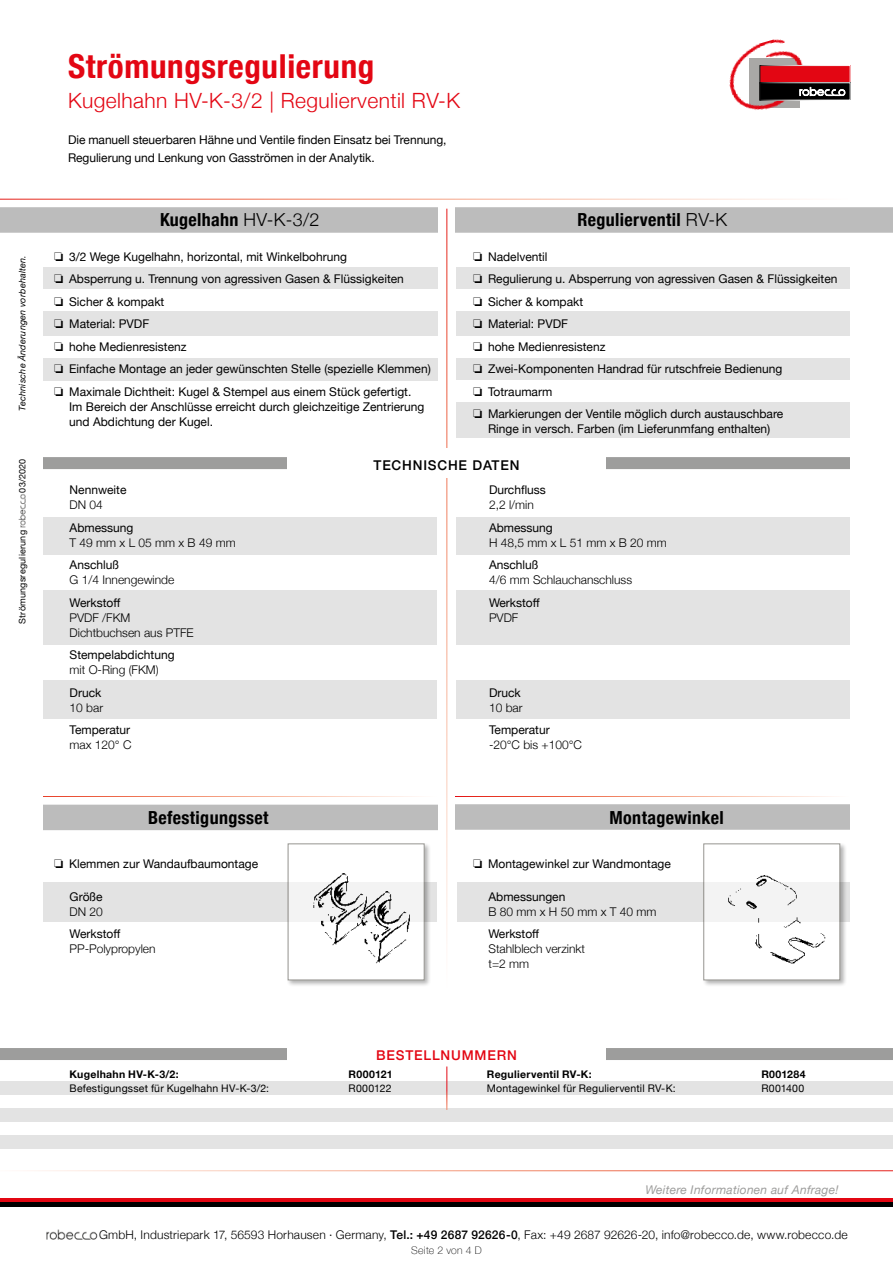
<style>
.page{position:relative;width:893px;height:1263px;background:#fff}
.page>*{position:absolute;margin:0;border:0;box-sizing:border-box;transform-origin:0 0}
.t1{font:700 condensed 33px "Helvetica Neue";letter-spacing:.02em;color:#e30613}
.t2{font:300 21px "Helvetica Neue";letter-spacing:.02em;color:#e30613}
.t3{font:700 condensed 18px "Helvetica Neue";letter-spacing:.02em;color:#000}
.t4{font:500 13.5px "Helvetica Neue";letter-spacing:.06em;color:#000}
.t5{font:500 13.5px "Helvetica Neue";letter-spacing:.06em;color:#e30613}
.t6{font:12px "Helvetica Neue";color:#000}
.t7{font:300 12px "Helvetica Neue";color:#000}
.t8{font:italic 12px "Helvetica Neue";letter-spacing:.02em;color:#9d9d9c}
.t9{font:10.5px "Helvetica Neue";letter-spacing:.02em;color:#000}
.t10{font:700 10.5px "Helvetica Neue";letter-spacing:.025em;color:#000}
.t11{font:100 10.5px "Helvetica Neue";letter-spacing:.025em;color:#000}
.t12{font:italic 9px "Helvetica Neue";letter-spacing:.025em;color:#000}
.t13{font:9px "Helvetica Neue";letter-spacing:.025em;color:#000}
.s1{font-weight:300;font-stretch:normal}
.s2{font-weight:500}
</style>
<div class="page">
<div style="left:455px;top:207px;width:438px;height:26px;background:#bcbcbc"></div>
<div style="left:0;top:207px;width:438px;height:26px;background:#bcbcbc"></div>
<img style="left:729px;top:39px;width:84px;height:71px">
<div style="left:760px;top:66px;width:90px;height:17px;background:#e30613"></div>
<svg style="left:760px;top:83px;width:90px;height:17px"></svg>
<div style="left:43px;top:882px;width:394px;height:40px;background:#e3e3e3"></div>
<div style="left:456px;top:518px;width:394px;height:201px;background:#e3e3e3"></div>
<div style="left:43px;top:518px;width:394px;height:235px;background:#e3e3e3"></div>
<div style="left:456px;top:268px;width:394px;height:170px;background:#e3e3e3"></div>
<div style="left:43px;top:268px;width:395px;height:113px;background:#e3e3e3"></div>
<div style="left:0;top:289px;width:438px;height:22px;background:#fff"></div>
<div style="left:0;top:337px;width:438px;height:21px;background:#fff"></div>
<div style="left:455px;top:289px;width:438px;height:22px;background:#fff"></div>
<div style="left:455px;top:336px;width:438px;height:21px;background:#fff"></div>
<div style="left:455px;top:381px;width:438px;height:21px;background:#fff"></div>
<div style="left:0;top:556px;width:437px;height:34px;background:#fff"></div>
<div style="left:0;top:646px;width:438px;height:34px;background:#fff"></div>
<div style="left:0;top:719px;width:438px;height:34px;background:#fff"></div>
<div style="left:455px;top:556px;width:438px;height:34px;background:#fff"></div>
<div style="left:451px;top:646px;width:442px;height:34px;background:#fff"></div>
<div style="left:457px;top:882px;width:394px;height:40px;background:#e3e3e3"></div>
<div style="left:0;top:805px;width:438px;height:25px;background:#bcbcbc"></div>
<div style="left:455px;top:804px;width:438px;height:26px;background:#bcbcbc"></div>
<div style="left:702px;top:843px;width:145px;height:144px;background:#000;opacity:.5"></div>
<div style="left:703px;top:843px;width:137px;height:137px;background:#fff"></div>
<img style="left:719px;top:875px;width:112px;height:89px">
<div style="left:287px;top:843px;width:145px;height:144px;background:#000;opacity:.5"></div>
<div style="left:288px;top:843px;width:137px;height:137px;background:#fff"></div>
<img style="left:303px;top:873px;width:68px;height:73px">
<img style="left:353px;top:887px;width:61px;height:77px">
<img style="left:46px;top:1229px;width:52px;height:10px">
<div style="left:0;top:1108px;width:893px;height:14px;background:#e3e3e3"></div>
<div style="left:0;top:1135px;width:893px;height:14px;background:#e3e3e3"></div>
<div style="left:0;top:1048px;width:893px;height:12px;background:#9d9d9c"></div>
<div style="left:287px;top:1044px;width:319px;height:18px;background:#fff"></div>
<div style="left:0;top:1081px;width:893px;height:14px;background:#e3e3e3"></div>
<hr style="left:446px;top:1066px;width:1px;height:44px;background:#fff">
<hr style="left:0;top:1198px;width:893px;height:4px;background:#e30613">
<hr style="left:0;top:1202px;width:893px;height:4px;background:#000">
<div style="left:456px;top:457px;width:394px;height:12px;background:#9d9d9c"></div>
<div style="left:43px;top:457px;width:395px;height:12px;background:#9d9d9c"></div>
<div style="left:287px;top:448px;width:319px;height:30px;background:#fff"></div>
<div style="left:0;top:240px;width:43px;height:792px;background:#fff"></div>
<div style="left:850px;top:240px;width:43px;height:798px;background:#fff"></div>
<img style="left:18px;top:493px;width:8px;height:35px">
<p class="t12" style="left:16px;top:411px;width:157px;rotate:-90deg">Technische Änderungen vorbehalten.</p>
<p class="t13" style="left:16px;top:493px;width:36px;rotate:-90deg">03/2020</p>
<p class="t13" style="left:16px;top:624px;width:95px;rotate:-90deg">Strömungsregulierung</p>
<p class="t1" style="left:68px;top:39px;width:308px">Strömungsregulierung</p>
<p class="t2" style="left:68px;top:84px;width:393px">Kugelhahn HV-K-3/2 | Regulierventil RV-K</p>
<p class="t6" style="left:68px;top:131px;width:380px">Die manuell steuerbaren Hähne und Ventile finden Einsatz bei Trennung,</p>
<p class="t6" style="left:68px;top:149px;width:308px">Regulierung und Lenkung von Gasströmen in der Analytik.</p>
<p class="t3" style="left:160px;top:205px;width:161px">Kugelhahn <span class="s1">HV-K-3/2</span></p>
<p class="t3" style="left:577px;top:205px;width:151px">Regulierventil <span class="s1">RV-K</span></p>
<p class="t6" style="left:54px;top:248px;width:294px">❏ 3/2 Wege Kugelhahn, horizontal, mit Winkelbohrung</p>
<p class="t6" style="left:54px;top:270px;width:351px">❏ Absperrung u. Trennung von agressiven Gasen &amp; Flüssigkeiten</p>
<p class="t6" style="left:54px;top:293px;width:112px">❏ Sicher &amp; kompakt</p>
<p class="t6" style="left:54px;top:315px;width:97px">❏ Material: PVDF</p>
<p class="t6" style="left:54px;top:338px;width:134px">❏ hohe Medienresistenz</p>
<p class="t6" style="left:54px;top:360px;width:378px">❏ Einfache Montage an jeder gewünschten Stelle (spezielle Klemmen)</p>
<p class="t6" style="left:54px;top:383px;width:359px">❏ Maximale Dichtheit: Kugel &amp; Stempel aus einem Stück gefertigt.</p>
<p class="t6" style="left:69px;top:398px;width:357px">Im Bereich der Anschlüsse erreicht durch gleichzeitige Zentrierung</p>
<p class="t6" style="left:69px;top:413px;width:145px">und Abdichtung der Kugel.</p>
<p class="t6" style="left:473px;top:248px;width:76px">❏ Nadelventil</p>
<p class="t6" style="left:473px;top:270px;width:366px">❏ Regulierung u. Absperrung von agressiven Gasen &amp; Flüssigkeiten</p>
<p class="t6" style="left:473px;top:293px;width:112px">❏ Sicher &amp; kompakt</p>
<p class="t6" style="left:473px;top:315px;width:97px">❏ Material: PVDF</p>
<p class="t6" style="left:473px;top:338px;width:134px">❏ hohe Medienresistenz</p>
<p class="t6" style="left:473px;top:360px;width:311px">❏ Zwei-Komponenten Handrad für rutschfreie Bedienung</p>
<p class="t6" style="left:473px;top:383px;width:81px">❏ Totraumarm</p>
<p class="t6" style="left:473px;top:405px;width:312px">❏ Markierungen der Ventile möglich durch austauschbare</p>
<p class="t6" style="left:488px;top:420px;width:284px">Ringe in versch. Farben (im Lieferunmfang enthalten)</p>
<p class="t6" style="left:70px;top:481px;width:58px">Nennweite</p>
<p class="t7" style="left:70px;top:495px;width:35px">DN 04</p>
<p class="t6" style="left:70px;top:519px;width:65px">Abmessung</p>
<p class="t7" style="left:70px;top:533px;width:168px">T 49 mm x L 05 mm x B 49 mm</p>
<p class="t6" style="left:70px;top:556px;width:51px">Anschluß</p>
<p class="t7" style="left:70px;top:570px;width:106px">G 1/4 Innengewinde</p>
<p class="t6" style="left:70px;top:594px;width:52px">Werkstoff</p>
<p class="t7" style="left:70px;top:608px;width:62px">PVDF /FKM</p>
<p class="t7" style="left:70px;top:623px;width:126px">Dichtbuchsen aus PTFE</p>
<p class="t6" style="left:70px;top:646px;width:106px">Stempelabdichtung</p>
<p class="t7" style="left:70px;top:660px;width:90px">mit O-Ring (FKM)</p>
<p class="t6" style="left:70px;top:684px;width:33px">Druck</p>
<p class="t7" style="left:70px;top:698px;width:35px">10 bar</p>
<p class="t6" style="left:70px;top:721px;width:62px">Temperatur</p>
<p class="t7" style="left:70px;top:735px;width:63px">max 120° C</p>
<p class="t4" style="left:373px;top:454px;width:147px">TECHNISCHE DATEN</p>
<p class="t6" style="left:489px;top:481px;width:58px">Durchfluss</p>
<p class="t7" style="left:489px;top:495px;width:46px">2,2 l/min</p>
<p class="t6" style="left:489px;top:519px;width:65px">Abmessung</p>
<p class="t7" style="left:489px;top:533px;width:179px">H 48,5 mm x L 51 mm x B 20 mm</p>
<p class="t6" style="left:489px;top:556px;width:51px">Anschluß</p>
<p class="t7" style="left:489px;top:570px;width:145px">4/6 mm Schlauchanschluss</p>
<p class="t6" style="left:489px;top:594px;width:52px">Werkstoff</p>
<p class="t7" style="left:489px;top:608px;width:31px">PVDF</p>
<p class="t6" style="left:489px;top:684px;width:33px">Druck</p>
<p class="t7" style="left:489px;top:698px;width:35px">10 bar</p>
<p class="t6" style="left:489px;top:721px;width:62px">Temperatur</p>
<p class="t7" style="left:489px;top:735px;width:95px">-20°C bis +100°C</p>
<p class="t3" style="left:148px;top:802px;width:122px">Befestigungsset</p>
<p class="t3" style="left:610px;top:802px;width:116px">Montagewinkel</p>
<p class="t6" style="left:54px;top:855px;width:205px">❏ Klemmen zur Wandaufbaumontage</p>
<p class="t6" style="left:70px;top:888px;width:35px">Größe</p>
<p class="t7" style="left:70px;top:902px;width:35px">DN 20</p>
<p class="t6" style="left:70px;top:925px;width:52px">Werkstoff</p>
<p class="t7" style="left:70px;top:939px;width:88px">PP-Polypropylen</p>
<p class="t6" style="left:473px;top:855px;width:199px">❏ Montagewinkel zur Wandmontage</p>
<p class="t6" style="left:488px;top:888px;width:78px">Abmessungen</p>
<p class="t7" style="left:488px;top:902px;width:170px">B 80 mm x H 50 mm x T 40 mm</p>
<p class="t6" style="left:488px;top:925px;width:52px">Werkstoff</p>
<p class="t7" style="left:488px;top:939px;width:98px">Stahlblech verzinkt</p>
<p class="t7" style="left:488px;top:954px;width:42px">t=2 mm</p>
<p class="t5" style="left:376px;top:1044px;width:142px">BESTELLNUMMERN</p>
<p class="t10" style="left:70px;top:1066px;width:111px">Kugelhahn HV-K-3/2:</p>
<p class="t10" style="left:349px;top:1066px;width:45px">R000121</p>
<p class="t9" style="left:70px;top:1080px;width:201px">Befestigungsset für Kugelhahn HV-K-3/2:</p>
<p class="t9" style="left:349px;top:1080px;width:44px">R000122</p>
<p class="t10" style="left:487px;top:1066px;width:106px">Regulierventil RV-K:</p>
<p class="t10" style="left:761px;top:1066px;width:46px">R001284</p>
<p class="t9" style="left:487px;top:1080px;width:190px">Montagewinkel für Regulierventil RV-K:</p>
<p class="t9" style="left:761px;top:1080px;width:44px">R001400</p>
<p class="t8" style="left:645px;top:1181px;width:195px">Weitere Informationen auf Anfrage!</p>
<p class="t7" style="left:99px;top:1225px;width:750px">GmbH, Industriepark 17, 56593 Horhausen · Germany, <span class="s2">Tel.: +49 2687 92626-0</span>, Fax: +49 2687 92626-20, info@robecco.de, www.robecco.de</p>
<p class="t11" style="left:411px;top:1242px;width:72px">Seite 2 von 4 D</p>
</div>
